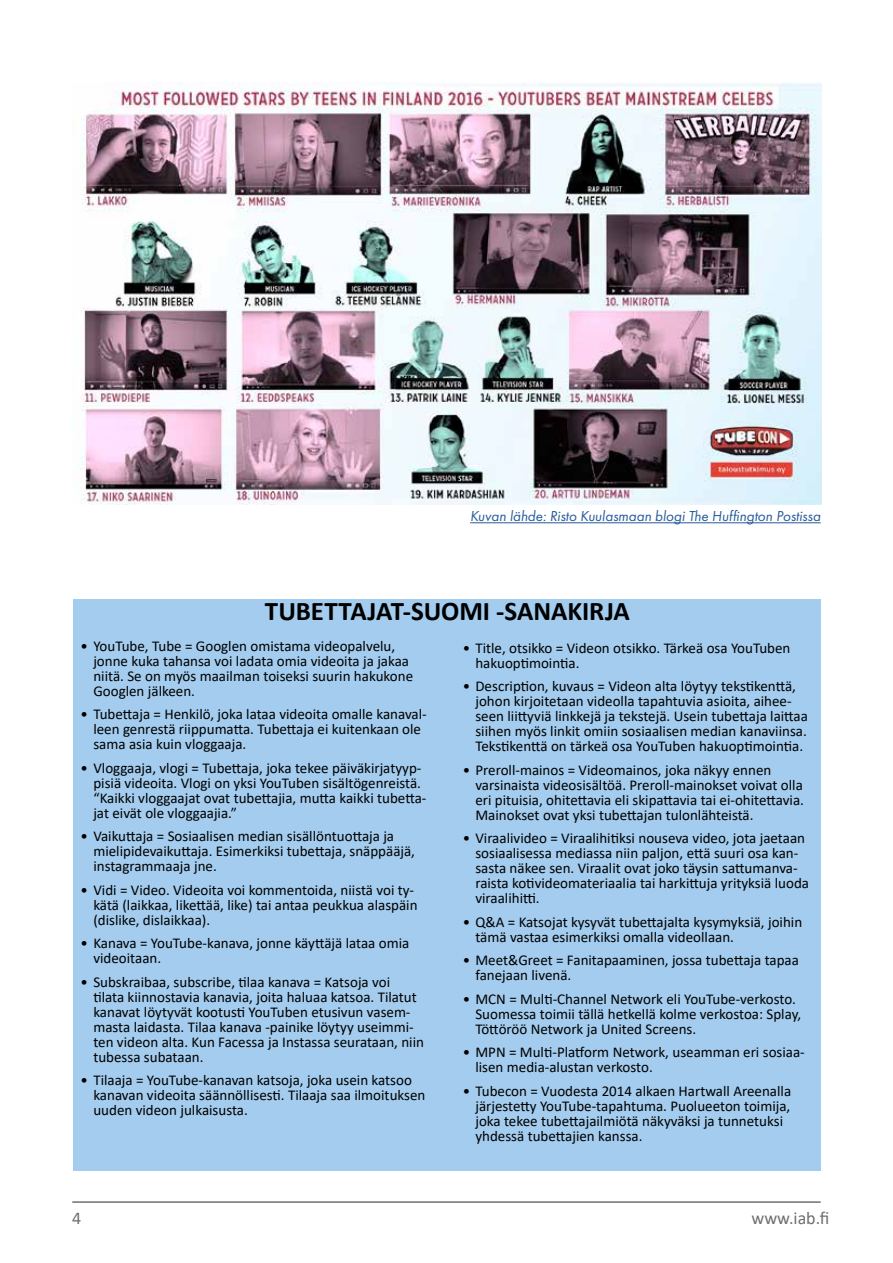
<style>
.page{position:relative;width:893px;height:1263px;background:#fff}
.page>*{position:absolute;margin:0;border:0;box-sizing:border-box;transform-origin:0 0}
.t1{font:700 27px "Calibri";letter-spacing:-.005em;color:#000}
.t2{font:18px "Calibri";color:#706f6f}
.t3{font:15px/15px "Calibri";color:#000}
.t4{font:italic 15px "Futura PT";color:#275b9b}
</style>
<div class="page">
<hr style="left:72px;top:1201px;width:749px;height:2px;background:#706f6f">
<img style="left:80px;top:83px;width:741px;height:421px">
<div style="left:74px;top:599px;width:747px;height:572px;background:#a3ccee"></div>
<hr style="left:470px;top:522px;width:351px;height:1px;background:#275b9b">
<p class="t4" style="left:470px;top:507px;width:352px">Kuvan lähde: Risto Kuulasmaan blogi The Huffington Postissa</p>
<h1 class="t1" style="left:265px;top:591px;width:366px">TUBETTAJAT-SUOMI -SANAKIRJA</h1>
<p class="t3" style="left:93px;top:638px;width:321px;text-indent:-13px">• YouTube, Tube = Googlen omistama videopalvelu, jonne kuka tahansa voi ladata omia videoita ja jakaa niitä. Se on myös maailman toiseksi suurin hakukone Googlen jälkeen.</p>
<p class="t3" style="left:93px;top:706px;width:335px;text-indent:-13px">• Tubettaja = Henkilö, joka lataa videoita omalle kanaval&shy;leen genrestä riippumatta. Tubettaja ei kuitenkaan ole sama asia kuin vloggaaja.</p>
<p class="t3" style="left:93px;top:760px;width:335px;text-indent:-13px">• Vloggaaja, vlogi = Tubettaja, joka tekee päiväkirjatyyp&shy;pisiä videoita. Vlogi on yksi YouTuben sisältögenreistä. “Kaikki vloggaajat ovat tubettajia, mutta kaikki tubetta&shy;jat eivät ole vloggaajia.”</p>
<p class="t3" style="left:93px;top:828px;width:323px;text-indent:-13px">• Vaikuttaja = Sosiaalisen median sisällöntuottaja ja mielipidevaikuttaja. Esimerkiksi tubettaja, snäppääjä, instagrammaaja jne.</p>
<p class="t3" style="left:93px;top:882px;width:326px;text-indent:-13px">• Vidi = Video. Videoita voi kommentoida, niistä voi ty&shy;kätä (laikkaa, likettää, like) tai antaa peukkua alaspäin (dislike, dislaikkaa).</p>
<p class="t3" style="left:93px;top:935px;width:317px;text-indent:-13px">• Kanava = YouTube-kanava, jonne käyttäjä lataa omia videoitaan.</p>
<p class="t3" style="left:93px;top:974px;width:332px;text-indent:-13px">• Subskraibaa, subscribe, tilaa kanava = Katsoja voi tilata kiinnostavia kanavia, joita haluaa katsoa. Tilatut kanavat löytyvät kootusti YouTuben etusivun vasem&shy;masta laidasta. Tilaa kanava -painike löytyy useimmi&shy;ten videon alta. Kun Facessa ja Instassa seurataan, niin tubessa subataan.</p>
<p class="t3" style="left:93px;top:1072px;width:334px;text-indent:-13px">• Tilaaja = YouTube-kanavan katsoja, joka usein katsoo kanavan videoita säännöllisesti. Tilaaja saa ilmoituksen uuden videon julkaisusta.</p>
<p class="t3" style="left:475px;top:640px;width:317px;text-indent:-13px">• Title, otsikko = Videon otsikko. Tärkeä osa YouTuben hakuoptimointia.</p>
<p class="t3" style="left:475px;top:678px;width:334px;text-indent:-13px">• Description, kuvaus = Videon alta löytyy tekstikenttä, johon kirjoitetaan videolla tapahtuvia asioita, aihee&shy;seen liittyviä linkkejä ja tekstejä. Usein tubettaja laittaa siihen myös linkit omiin sosiaalisen median kanaviinsa.<br>Tekstikenttä on tärkeä osa YouTuben hakuoptimointia.</p>
<p class="t3" style="left:475px;top:762px;width:330px;text-indent:-13px">• Preroll-mainos = Videomainos, joka näkyy ennen varsinaista videosisältöä. Preroll-mainokset voivat olla eri pituisia, ohitettavia eli skipattavia tai ei-ohitettavia.<br>Mainokset ovat yksi tubettajan tulonlähteistä.</p>
<p class="t3" style="left:475px;top:830px;width:335px;text-indent:-13px">• Viraalivideo = Viraalihitiksi nouseva video, jota jaetaan sosiaalisessa mediassa niin paljon, että suuri osa kan&shy;sasta näkee sen. Viraalit ovat joko täysin sattumanva&shy;raista kotivideomateriaalia tai harkittuja yrityksiä luoda viraalihitti.</p>
<p class="t3" style="left:475px;top:914px;width:328px;text-indent:-13px">• Q&amp;A = Katsojat kysyvät tubettajalta kysymyksiä, joihin tämä vastaa esimerkiksi omalla videollaan.</p>
<p class="t3" style="left:475px;top:952px;width:325px;text-indent:-13px">• Meet&amp;Greet = Fanitapaaminen, jossa tubettaja tapaa fanejaan livenä.</p>
<p class="t3" style="left:475px;top:991px;width:327px;text-indent:-13px">• MCN = Multi-Channel Network eli YouTube-verkosto.<br>Suomessa toimii tällä hetkellä kolme verkostoa: Splay,<br>Töttöröö Network ja United Screens.</p>
<p class="t3" style="left:475px;top:1044px;width:331px;text-indent:-13px">• MPN = Multi-Platform Network, useamman eri sosiaa&shy;lisen media-alustan verkosto.</p>
<p class="t3" style="left:475px;top:1083px;width:317px;text-indent:-13px">• Tubecon = Vuodesta 2014 alkaen Hartwall Areenalla järjestetty YouTube-tapahtuma. Puolueeton toimija, joka tekee tubettajailmiötä näkyväksi ja tunnetuksi yhdessä tubettajien kanssa.</p>
<p class="t2" style="left:72px;top:1206px;width:11px">4</p>
<p class="t2" style="left:751px;top:1206px;width:80px">www.iab.fi</p>
</div>
